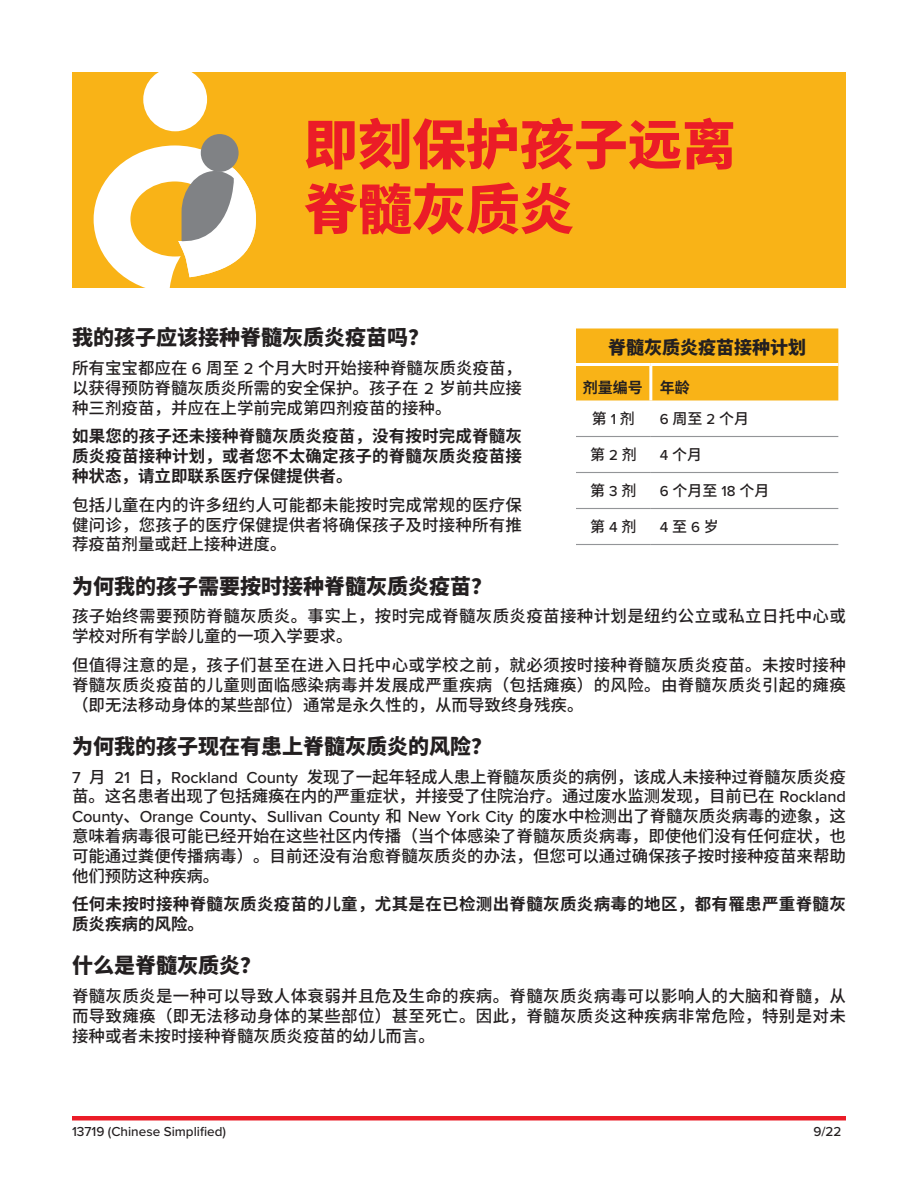
<style>
.page{position:relative;width:918px;height:1188px;background:#fff}
.page>*{position:absolute;margin:0;border:0;box-sizing:border-box;transform-origin:0 0}
.t1{font:900 60px/57px "Proxima Nova";color:#eb1c27}
.questions{font:900 54px/64.8px "Noto Sans SC";color:#eb1c27}
.questions-2{font:900 21px "Noto Sans SC";color:#231f20}
.questions-3{font:900 18px "Noto Sans SC";color:#231f20}
.text{font:500 16.5px/19.8px "Noto Sans SC";color:#231f20;text-align:justify}
.text-2{font:700 16.5px/19.8px "Noto Sans SC";letter-spacing:.01em;color:#231f20;text-align:justify}
.text-3{font:500 16.5px/19.8px "Noto Sans SC";letter-spacing:.02em;color:#231f20}
.text-4{font:500 15px "Noto Sans SC";color:#231f20}
.text-5{font:700 15px "Noto Sans SC";color:#231f20}
.text-6{font:500 15px "Proxima Nova";color:#231f20}
.text-7{font:500 13.5px "Proxima Nova";color:#231f20}
.s1{font-family:"Proxima Nova"}
.s2{font-family:"Noto Sans SC"}
</style>
<div class="page">
<div style="left:576px;top:328px;width:262px;height:72px;background:#f9b317"></div>
<hr style="left:576px;top:436px;width:75px;height:1px;background:#939598">
<hr style="left:651px;top:436px;width:187px;height:1px;background:#939598">
<hr style="left:576px;top:472px;width:75px;height:1px;background:#939598">
<hr style="left:651px;top:472px;width:187px;height:1px;background:#939598">
<hr style="left:576px;top:508px;width:75px;height:1px;background:#939598">
<hr style="left:651px;top:508px;width:187px;height:1px;background:#939598">
<hr style="left:576px;top:544px;width:75px;height:1px;background:#939598">
<hr style="left:651px;top:544px;width:187px;height:1px;background:#939598">
<hr style="left:649px;top:366px;width:3px;height:34px;background:#fff">
<hr style="left:576px;top:363px;width:75px;height:3px;background:#fff">
<hr style="left:651px;top:363px;width:187px;height:3px;background:#fff">
<hr style="left:72px;top:1116px;width:774px;height:4px;background:#eb1c27">
<div style="left:72px;top:72px;width:774px;height:216px;background:#f9b317"></div>
<div style="left:143px;top:68px;width:64px;height:63px;background:#fff;border-radius:50%"></div>
<div style="left:201px;top:134px;width:38px;height:38px;background:#808285;border-radius:50%"></div>
<svg style="left:94px;top:145px;width:162px;height:143px"></svg>
<p class="questions" style="left:304px;top:113px;width:433px">即刻保护孩子远离脊髓灰质炎</p>
<p class="t1" style="left:302px;top:119px;width:501px">Protect your child against polio now</p>
<p class="questions-2" style="left:72px;top:326px;width:358px">我的孩子应该接种脊髓灰质炎疫苗吗？</p>
<p class="text" style="left:72px;top:358px;width:452px">所有宝宝都应在 <span class="s1">6</span> 周至 <span class="s1">2</span> 个月大时开始接种脊髓灰质炎疫苗，以获得预防脊髓灰质炎所需的安全保护。孩子在 <span class="s1">2</span> 岁前共应接种三剂疫苗，并应在上学前完成第四剂疫苗的接种。</p>
<p class="text-2" style="left:72px;top:427px;width:451px">如果您的孩子还未接种脊髓灰质炎疫苗，没有按时完成脊髓灰质炎疫苗接种计划，或者您不太确定孩子的脊髓灰质炎疫苗接种状态，请立即联系医疗保健提供者。</p>
<p class="text" style="left:72px;top:495px;width:451px">包括儿童在内的许多纽约人可能都未能按时完成常规的医疗保健问诊，您孩子的医疗保健提供者将确保孩子及时接种所有推荐疫苗剂量或赶上接种进度。</p>
<p class="questions-2" style="left:72px;top:574px;width:421px">为何我的孩子需要按时接种脊髓灰质炎疫苗？</p>
<p class="text-3" style="left:72px;top:607px;width:775px">孩子始终需要预防脊髓灰质炎。事实上，按时完成脊髓灰质炎疫苗接种计划是纽约公立或私立日托中心或学校对所有学龄儿童的一项入学要求。</p>
<p class="text" style="left:72px;top:655px;width:775px">但值得注意的是，孩子们甚至在进入日托中心或学校之前，就必须按时接种脊髓灰质炎疫苗。未按时接种脊髓灰质炎疫苗的儿童则面临感染病毒并发展成严重疾病（包括瘫痪）的风险。由脊髓灰质炎引起的瘫痪（即无法移动身体的某些部位）通常是永久性的，从而导致终身残疾。</p>
<p class="questions-2" style="left:72px;top:734px;width:421px">为何我的孩子现在有患上脊髓灰质炎的风险？</p>
<p class="text" style="left:72px;top:767px;width:775px"><span class="s1">7</span> 月 <span class="s1">21</span> 日，<span class="s1">Rockland County</span> 发现了一起年轻成人患上脊髓灰质炎的病例，该成人未接种过脊髓灰质炎疫苗。这名患者出现了包括瘫痪在内的严重症状，并接受了住院治疗。通过废水监测发现，目前已在 <span class="s1">Rockland County</span>、<span class="s1">Orange County</span>、<span class="s1">Sullivan County</span> 和 <span class="s1">New York City</span> 的废水中检测出了脊髓灰质炎病毒的迹象，这意味着病毒很可能已经开始在这些社区内传播（当个体感染了脊髓灰质炎病毒，即使他们没有任何症状，也可能通过粪便传播病毒）。目前还没有治愈脊髓灰质炎的办法，但您可以通过确保孩子按时接种疫苗来帮助他们预防这种疾病。</p>
<p class="text-2" style="left:72px;top:895px;width:775px">任何未按时接种脊髓灰质炎疫苗的儿童，尤其是在已检测出脊髓灰质炎病毒的地区，都有罹患严重脊髓灰质炎疾病的风险。</p>
<p class="questions-2" style="left:72px;top:954px;width:190px">什么是脊髓灰质炎？</p>
<p class="text" style="left:72px;top:987px;width:775px">脊髓灰质炎是一种可以导致人体衰弱并且危及生命的疾病。脊髓灰质炎病毒可以影响人的大脑和脊髓，从而导致瘫痪（即无法移动身体的某些部位）甚至死亡。因此，脊髓灰质炎这种疾病非常危险，特别是对未接种或者未按时接种脊髓灰质炎疫苗的幼儿而言。</p>
<p class="questions-3" style="left:608px;top:337px;width:199px">脊髓灰质炎疫苗接种计划</p>
<p class="text-5" style="left:583px;top:379px;width:61px">剂量编号</p>
<p class="text-5" style="left:660px;top:379px;width:31px">年龄</p>
<p class="text-4" style="left:592px;top:411px;width:45px">第 <span class="s1">1</span> 剂</p>
<p class="text-4" style="left:660px;top:411px;width:91px"><span class="s1">6</span> 周至 <span class="s1">2</span> 个月</p>
<p class="text-4" style="left:590px;top:447px;width:48px">第 <span class="s1">2</span> 剂</p>
<p class="text-4" style="left:660px;top:447px;width:44px"><span class="s1">4</span> 个月</p>
<p class="text-4" style="left:590px;top:483px;width:48px">第 <span class="s1">3</span> 剂</p>
<p class="text-4" style="left:660px;top:483px;width:111px"><span class="s1">6</span> 个月至 <span class="s1">18</span> 个月</p>
<p class="text-4" style="left:590px;top:519px;width:48px">第 <span class="s1">4</span> 剂</p>
<p class="text-6" style="left:660px;top:516px;width:61px">4 <span class="s2">至</span> 6 <span class="s2">岁</span></p>
<p class="text-7" style="left:813px;top:1121px;width:30px">9/22</p>
</div>
